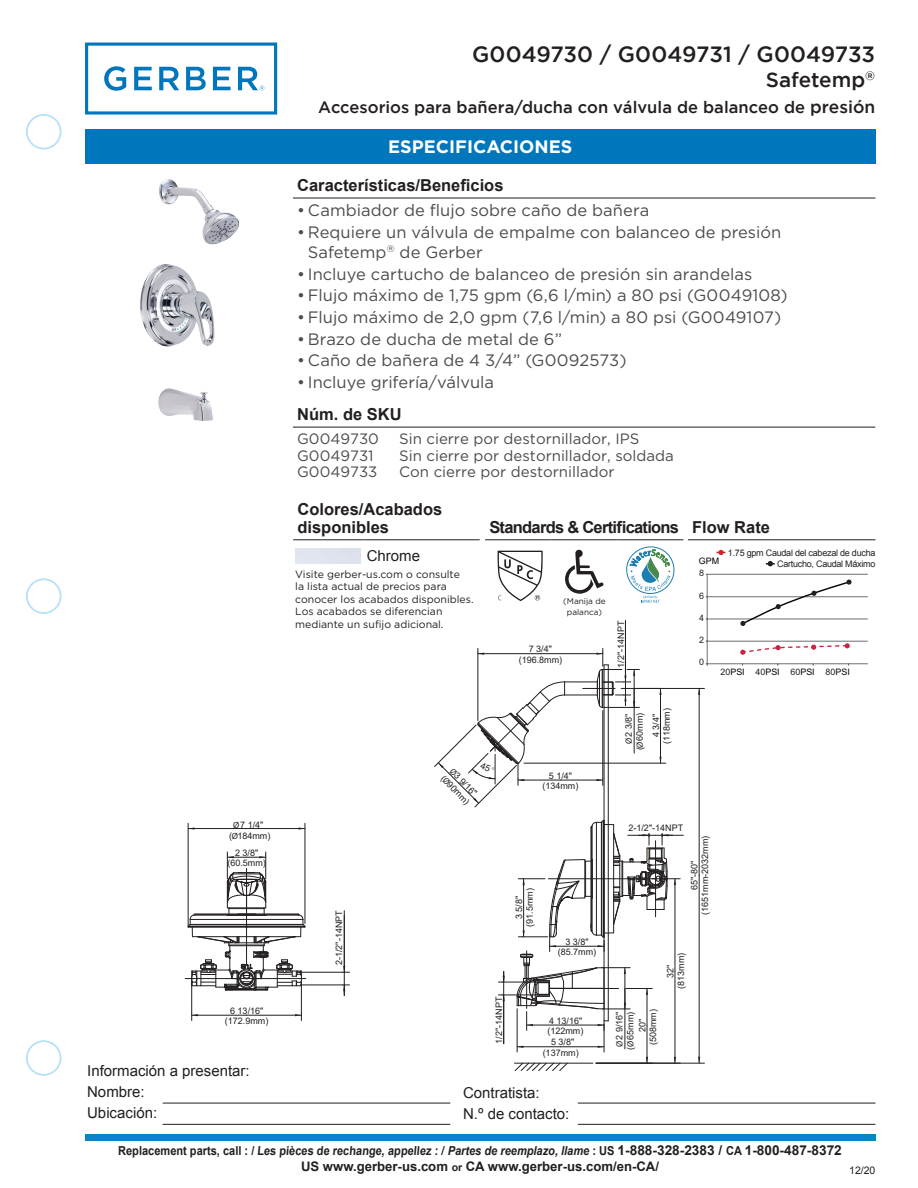
<style>
.page{position:relative;width:918px;height:1188px;background:#fff}
.page>*{position:absolute;margin:0;border:0;box-sizing:border-box;transform-origin:0 0}
.D_title_headline_new{font:500 22.05px "Gotham";color:#231f20}
.D_title_headline_new-2{font:500 20.7px "Gotham";color:#231f20}
.t1{font:700 18px "Gotham";color:#fff}
.t2{font:16.5px/19.8px "Gotham";letter-spacing:.005em;color:#4b4c4d}
.t3{font:700 16.5px/18px "Arial";color:#231f20}
.Product_Name{font:500 16.5px "Gotham";letter-spacing:.005em;color:#231f20}
.t4{font:700 16.5px "Arial";letter-spacing:-.045em;color:#231f20}
.t5{font:15px "Gotham";color:#4b4c4d}
.t6{font:15px/21.3px "Arial";color:#231f20}
.t7{font:700 13.2px "Arial";color:#231f20}
.t8{font:700 12.3px "Arial";color:#231f20;scale:.89 1}
.inner_page_Maintenan{font:10.5px/12.6px "Gotham";color:#231f20}
.t9{font:10.5px "Arial";color:#231f20}
.Dimension{font:9px/10.6px "Arial";color:#231f20;text-align:center}
.Dimension-2{font:9px "Arial";letter-spacing:-.025em;color:#231f20}
.Dimension-3{font:9px "Arial";letter-spacing:-.03em;color:#231f20}
.t10{font:8.85px/12.3px "Arial";color:#030303}
.t11{font:8.85px "Arial";color:#231f20}
.t12{font:8.25px/10.5px "Gotham";color:#231f20;text-align:center}
.s1{font-size:17.4px}
.s2{font-family:"Myriad Pro"}
.s3{color:#231f20}
.s4{font-style:italic}
.s5{font-size:13.65px}
.s6{font-size:10.5px}
</style>
<div class="page">
<div style="left:26px;top:114px;width:35px;height:35px;border:2px solid #b9e1f7;border-radius:50%"></div>
<div style="left:26px;top:1040px;width:35px;height:36px;border:2px solid #b9e1f7;border-radius:50%"></div>
<div style="left:26px;top:579px;width:35px;height:35px;border:2px solid #b9e1f7;border-radius:50%"></div>
<div style="left:85px;top:1135px;width:790px;height:6px;background:#0c83c4"></div>
<svg style="left:85px;top:43px;width:192px;height:72px"></svg>
<hr style="left:163px;top:1103px;width:287px;height:1px;background:#231f20">
<hr style="left:578px;top:1103px;width:297px;height:1px;background:#231f20">
<hr style="left:163px;top:1124px;width:287px;height:1px;background:#231f20">
<hr style="left:578px;top:1124px;width:297px;height:1px;background:#231f20">
<div style="left:85px;top:130px;width:790px;height:34px;background:#0077bd"></div>
<hr style="left:293px;top:198px;width:582px;height:1px;background:#231f20">
<img style="left:140px;top:179px;width:100px;height:242px">
<hr style="left:637px;top:688px;width:67px;height:1px;background:#231f20">
<hr style="left:596px;top:1063px;width:108px;height:1px;background:#231f20">
<hr style="left:699px;top:688px;width:1px;height:188px;background:#231f20">
<hr style="left:699px;top:876px;width:1px;height:187px;background:#231f20">
<hr style="left:625px;top:621px;width:1px;height:67px;background:#231f20">
<hr style="left:299px;top:972px;width:44px;height:1px;background:#231f20">
<hr style="left:300px;top:985px;width:43px;height:1px;background:#231f20">
<hr style="left:344px;top:911px;width:1px;height:68px;background:#231f20">
<svg style="left:343px;top:966px;width:7px;height:7px"></svg>
<svg style="left:343px;top:979px;width:7px;height:16px"></svg>
<hr style="left:188px;top:823px;width:1px;height:104px;background:#231f20">
<hr style="left:305px;top:823px;width:1px;height:101px;background:#231f20">
<hr style="left:188px;top:828px;width:59px;height:1px;background:#231f20">
<hr style="left:247px;top:828px;width:58px;height:1px;background:#231f20">
<hr style="left:191px;top:982px;width:1px;height:32px;background:#231f20">
<hr style="left:301px;top:984px;width:1px;height:30px;background:#231f20">
<hr style="left:192px;top:1015px;width:55px;height:1px;background:#231f20">
<hr style="left:247px;top:1015px;width:54px;height:1px;background:#231f20">
<svg style="left:191px;top:1014px;width:7px;height:6px"></svg>
<svg style="left:295px;top:1014px;width:7px;height:6px"></svg>
<svg style="left:185px;top:852px;width:121px;height:139px"></svg>
<hr style="left:293px;top:427px;width:582px;height:1px;background:#231f20">
<hr style="left:485px;top:540px;width:67px;height:1px;background:#231f20">
<hr style="left:552px;top:540px;width:65px;height:1px;background:#231f20">
<hr style="left:617px;top:540px;width:66px;height:1px;background:#231f20">
<hr style="left:688px;top:540px;width:187px;height:1px;background:#231f20">
<hr style="left:293px;top:540px;width:72px;height:1px;background:#231f20">
<hr style="left:365px;top:540px;width:115px;height:1px;background:#231f20">
<svg style="left:498px;top:551px;width:45px;height:50px"></svg>
<svg style="left:626px;top:547px;width:48px;height:56px"></svg>
<hr style="left:707px;top:641px;width:160px;height:1px;background:#6c6d70">
<hr style="left:707px;top:619px;width:160px;height:1px;background:#6c6d70">
<hr style="left:707px;top:596px;width:160px;height:1px;background:#6c6d70">
<hr style="left:707px;top:574px;width:160px;height:1px;background:#6c6d70">
<hr style="left:707px;top:574px;width:1px;height:90px;background:#6c6d70">
<hr style="left:707px;top:663px;width:160px;height:1px;background:#6c6d70">
<svg style="left:740px;top:643px;width:110px;height:12px"></svg>
<svg style="left:740px;top:580px;width:112px;height:46px"></svg>
<svg style="left:565px;top:550px;width:38px;height:44px"></svg>
<svg style="left:766px;top:561px;width:9px;height:5px"></svg>
<svg style="left:717px;top:550px;width:8px;height:5px"></svg>
<svg style="left:434px;top:648px;width:249px;height:423px"></svg>
<p class="D_title_headline_new" style="left:472px;top:42px;width:405px">G0049730 / G0049731 / G0049733</p>
<p class="D_title_headline_new-2" style="left:766px;top:68px;width:111px">Safetemp<sup>®</sup></p>
<p class="Product_Name" style="left:318px;top:98px;width:558px">Accesorios para bañera/ducha con válvula de balanceo de <span class="s1">presión</span></p>
<p class="t1" style="left:388px;top:136px;width:185px">ESPECIFICACIONES</p>
<p class="t3" style="left:297px;top:177px;width:208px">Características/Beneficios</p>
<p class="t2" style="left:297px;top:200px;width:354px">• Cambiador de flujo sobre caño de bañera</p>
<p class="t2" style="left:308px;top:222px;width:475px;text-indent:-11px">• Requiere un válvula de empalme con balanceo de presión<br>Safetemp<sup>®</sup> de Gerber</p>
<p class="t2" style="left:297px;top:264px;width:457px">• Incluye cartucho de balanceo de presión sin arandelas</p>
<p class="t2" style="left:297px;top:285px;width:492px">• Flujo máximo de 1,75 gpm (6,6 l/min) a 80 psi (G0049108)</p>
<p class="t2" style="left:297px;top:307px;width:486px">• Flujo máximo de 2,0 gpm (7,6 l/min) a 80 psi (G0049107)</p>
<p class="t2" style="left:297px;top:329px;width:266px">• Brazo de ducha de metal de 6”</p>
<p class="t2" style="left:297px;top:350px;width:331px">• Caño de bañera de 4 3/4” (G0092573)</p>
<p class="t2" style="left:297px;top:372px;width:198px">• Incluye grifería/válvula</p>
<p class="t3" style="left:297px;top:406px;width:106px">Núm. de SKU</p>
<p class="t5" style="left:297px;top:431px;width:83px">G0049730</p>
<p class="t5" style="left:399px;top:431px;width:242px">Sin cierre por destornillador, IPS</p>
<p class="t5" style="left:297px;top:447px;width:78px">G0049731</p>
<p class="t5" style="left:399px;top:447px;width:276px">Sin cierre por destornillador, soldada</p>
<p class="t5" style="left:297px;top:464px;width:82px">G0049733</p>
<p class="t5" style="left:399px;top:464px;width:217px">Con cierre por destornillador</p>
<p class="Dimension" style="left:229px;top:819px;width:43px;line-height:11.2px"><span class="s2">Ø</span>7 1/4" (<span class="s2">Ø</span>184mm)</p>
<p class="Dimension" style="left:227px;top:847px;width:40px">2 3/8" (60.5mm)</p>
<p class="Dimension" style="left:225px;top:1005px;width:45px">6 13/16" (172.9mm)</p>
<p class="t6" style="left:87px;top:1060px;width:164px">Información a presentar:<br>Nombre:</p>
<p class="t3" style="left:297px;top:501px;width:146px">Colores/Acabados disponibles</p>
<p class="t6" style="left:367px;top:545px;width:55px">Chrome</p>
<p class="inner_page_Maintenan" style="left:295px;top:567px;width:180px">Visite gerber-us.com o consulte<br>la lista actual de precios para conocer los acabados disponibles.<br>Los acabados se diferencian mediante un sufijo adicional.</p>
<p class="t4" style="left:489px;top:517px;width:191px">Standards &amp; Certifications</p>
<p class="t3" style="left:692px;top:519px;width:79px">Flow Rate</p>
<p class="t12" style="left:563px;top:596px;width:44px">(Manija de palanca)</p>
<p class="Dimension" style="left:519px;top:644px;width:45px">7 3/4" (196.8mm)</p>
<p class="Dimension" style="left:615px;top:668px;width:48px;rotate:-90deg">1/2"-14NPT</p>
<p class="t10" style="left:699px;top:555px;width:22px">GPM<br><span class="s3">8</span></p>
<p class="t11" style="left:699px;top:589px;width:6px">6</p>
<p class="t11" style="left:699px;top:612px;width:6px">4</p>
<p class="t11" style="left:699px;top:634px;width:6px">2</p>
<p class="t11" style="left:699px;top:656px;width:6px">0</p>
<p class="Dimension-2" style="left:728px;top:547px;width:149px">1.75 gpm Caudal del cabezal de ducha</p>
<p class="Dimension-3" style="left:777px;top:558px;width:100px">Cartucho, Caudal Máximo</p>
<p class="t10" style="left:721px;top:665px;width:131px"><span class="s3">20</span>PSI <span class="s3">40</span>PSI <span class="s3">60</span>PSI <span class="s3">80</span>PSI</p>
<p class="Dimension" style="left:334px;top:965px;width:56px;rotate:-90deg">2-1/2"-14NPT</p>
<p class="Dimension" style="left:455px;top:766px;width:36px;rotate:45deg"><span class="s2">Ø</span>3 9/16"</p>
<p class="Dimension" style="left:447px;top:773px;width:38px;rotate:45deg">(<span class="s2">Ø</span>90mm)</p>
<p class="Dimension" style="left:542px;top:770px;width:38px">5 1/4" (134mm)</p>
<p class="Dimension" style="left:514px;top:927px;width:40px;rotate:-90deg">3 5/8" (91.5mm)</p>
<p class="Dimension" style="left:558px;top:936px;width:40px">3 3/8" (85.7mm)</p>
<p class="Dimension" style="left:494px;top:1044px;width:48px;rotate:-90deg">1/2"-14NPT</p>
<p class="Dimension" style="left:543px;top:1015px;width:42px">4 13/16" (122mm)<br>5 3/8" (137mm)</p>
<p class="Dimension" style="left:650px;top:744px;width:37px;rotate:-90deg">4 3/4" (118mm)</p>
<p class="Dimension" style="left:623px;top:750px;width:39px;line-height:11.2px;rotate:-90deg"><span class="s2">Ø</span>2 3/8" (<span class="s2">Ø</span>60mm)</p>
<p class="Dimension" style="left:628px;top:822px;width:56px">2-1/2"-14NPT</p>
<p class="Dimension" style="left:689px;top:915px;width:81px;rotate:-90deg">65"-80" (1651mm-2032mm)</p>
<p class="Dimension" style="left:648px;top:1045px;width:37px;rotate:-90deg">(508mm)</p>
<p class="Dimension" style="left:614px;top:1050px;width:39px;line-height:11.2px;text-align:left;rotate:-90deg"><span class="s2">Ø</span>2 9/16" (<span class="s2">Ø</span>65mm)</p>
<p class="Dimension" style="left:637px;top:1032px;width:15px;rotate:-90deg">20"</p>
<p class="Dimension" style="left:665px;top:989px;width:37px;rotate:-90deg">32" (813mm)</p>
<p class="t6" style="left:463px;top:1082px;width:78px">Contratista:</p>
<p class="t6" style="left:87px;top:1102px;width:72px">Ubicación:</p>
<p class="t6" style="left:463px;top:1103px;width:108px">N.º de contacto:</p>
<p class="t8" style="left:118px;top:1143px;width:815px">Replacement parts, call : / Les pièces de rechange, appellez : / <span class="s4">Partes de reemplazo, llame</span> : US <span class="s5">1-888-328-2383 /</span> CA <span class="s5">1-800-487-8372</span></p>
<p class="t7" style="left:301px;top:1158px;width:360px">US www.gerber-us.com <span class="s6">or</span> CA www.gerber-us.com/en-CA/</p>
<p class="t9" style="left:849px;top:1163px;width:28px">12/20</p>
</div>
